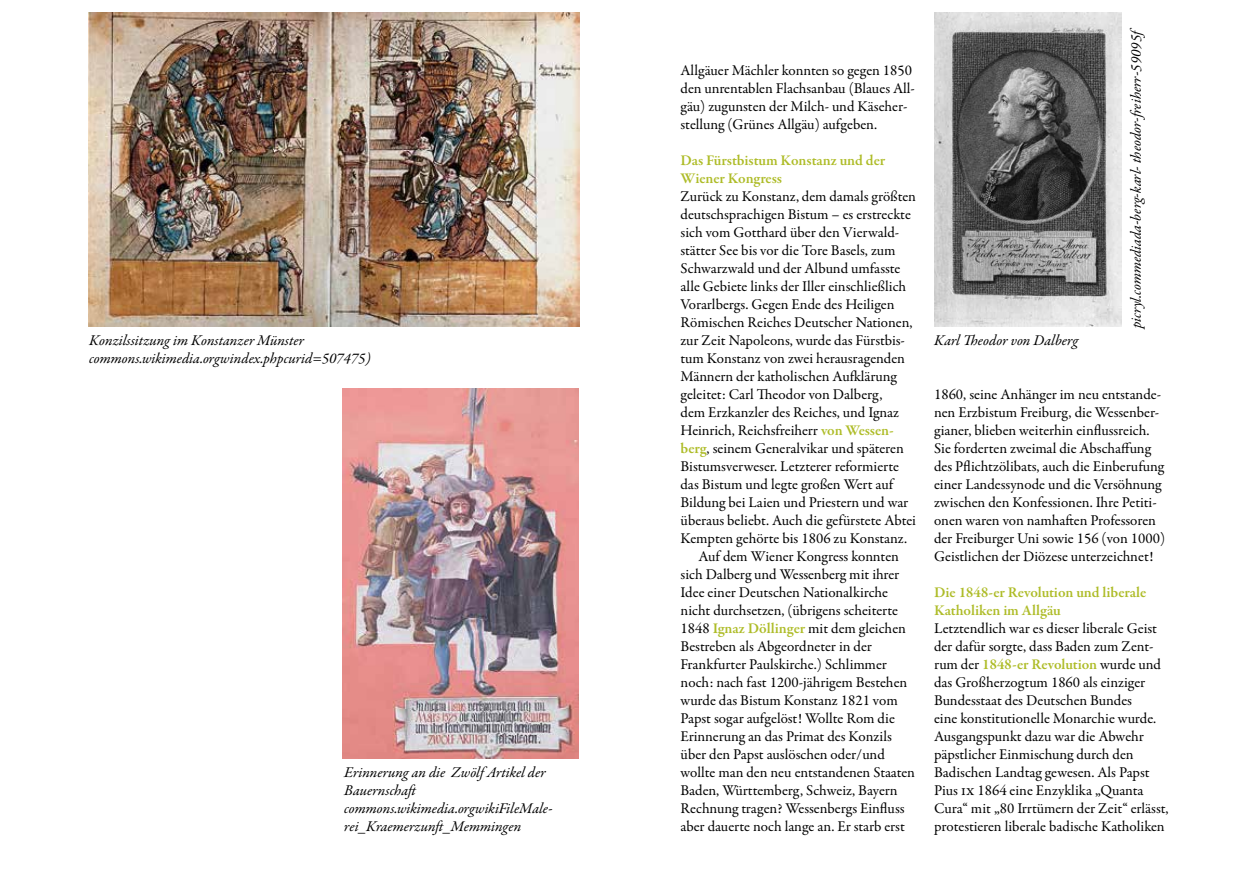
<style>
.page{position:relative;width:1259px;height:893px;background:#fff}
.page>*{position:absolute;margin:0;border:0;box-sizing:border-box;transform-origin:0 0}
.t1{font:15px/18px "Garamond Premr Pro";color:#000}
.t2{font:italic 15px/18px "Garamond Premr Pro";letter-spacing:-.005em;color:#000}
.t3{font:600 15px/18px "Garamond Premr Pro";color:#aebc28}
.s1{font-weight:600;color:#aebc28}
</style>
<div class="page">
<img style="left:343px;top:389px;width:235px;height:370px">
<img style="left:934px;top:13px;width:187px;height:313px">
<img style="left:89px;top:13px;width:490px;height:314px">
<p class="t2" style="left:89px;top:332px;width:283px">Konzilssitzung im Konstanzer Münster commons.wikimedia.orgwindex.phpcurid=507475)</p>
<p class="t2" style="left:344px;top:764px;width:210px">Erinnerung an die Zwölf Artikel der<br>Bauernschaft commons.wikimedia.orgwikiFileMale&shy;rei_Kraemerzunft_Memmingen</p>
<p class="t1" style="left:680px;top:61px;width:236px">Allgäuer Mächler konnten so gegen 1850 den unrentablen Flachsanbau (Blaues All&shy;gäu) zugunsten der Milch- und Käseher&shy;stellung (Grünes Allgäu) aufgeben.</p>
<p class="t3" style="left:680px;top:151px;width:206px">Das Fürstbistum Konstanz und der<br>Wiener Kongress</p>
<p class="t1" style="left:680px;top:187px;width:237px">Zurück zu Konstanz, dem damals größten</p>
<p class="t1" style="left:680px;top:205px;width:232px">deutschsprachigen Bistum – es erstreckte</p>
<p class="t1" style="left:680px;top:223px;width:220px">sich vom Gotthard über den Vierwald-</p>
<p class="t1" style="left:680px;top:241px;width:216px">stätter See bis vor die Tore Basels, zum</p>
<p class="t1" style="left:680px;top:259px;width:221px">Schwarzwald und der Albund umfasste</p>
<p class="t1" style="left:680px;top:277px;width:227px">alle Gebiete links der Iller einschließlich</p>
<p class="t1" style="left:680px;top:295px;width:215px">Vorarlbergs. Gegen Ende des Heiligen</p>
<p class="t1" style="left:680px;top:313px;width:233px">Römischen Reiches Deutscher Nationen,</p>
<p class="t1" style="left:680px;top:331px;width:226px">zur Zeit Napoleons, wurde das Fürstbis-</p>
<p class="t1" style="left:680px;top:349px;width:226px">tum Konstanz von zwei herausragenden</p>
<p class="t1" style="left:680px;top:367px;width:218px">Männern der katholischen Aufklärung</p>
<p class="t1" style="left:680px;top:385px;width:203px">geleitet: Carl Theodor von Dalberg,</p>
<p class="t1" style="left:680px;top:403px;width:220px">dem Erzkanzler des Reiches, und Ignaz</p>
<p class="t1" style="left:680px;top:421px;width:215px">Heinrich, Reichsfreiherr <span class="s1">von Wessen-</span></p>
<p class="t1" style="left:680px;top:439px;width:225px"><span class="s1">berg</span>, seinem Generalvikar und späteren</p>
<p class="t1" style="left:680px;top:457px;width:220px">Bistumsverweser. Letzterer reformierte</p>
<p class="t1" style="left:680px;top:475px;width:214px">das Bistum und legte großen Wert auf</p>
<p class="t1" style="left:680px;top:493px;width:229px">Bildung bei Laien und Priestern und war</p>
<p class="t1" style="left:680px;top:511px;width:237px">überaus beliebt. Auch die gefürstete Abtei</p>
<p class="t1" style="left:680px;top:529px;width:228px">Kempten gehörte bis 1806 zu Konstanz.</p>
<p class="t1" style="left:698px;top:547px;width:202px">Auf dem Wiener Kongress konnten</p>
<p class="t1" style="left:680px;top:565px;width:220px">sich Dalberg und Wessenberg mit ihrer</p>
<p class="t1" style="left:680px;top:583px;width:209px">Idee einer Deutschen Nationalkirche</p>
<p class="t1" style="left:680px;top:601px;width:219px">nicht durchsetzen, (übrigens scheiterte</p>
<p class="t1" style="left:680px;top:619px;width:227px">1848 <span class="s1">Ignaz Döllinger</span> mit dem gleichen</p>
<p class="t1" style="left:680px;top:637px;width:193px">Bestreben als Abgeordneter in der</p>
<p class="t1" style="left:680px;top:655px;width:208px">Frankfurter Paulskirche.) Schlimmer</p>
<p class="t1" style="left:680px;top:673px;width:228px">noch: nach fast 1200-jährigem Bestehen</p>
<p class="t1" style="left:680px;top:691px;width:219px">wurde das Bistum Konstanz 1821 vom</p>
<p class="t1" style="left:680px;top:709px;width:216px">Papst sogar aufgelöst! Wollte Rom die</p>
<p class="t1" style="left:680px;top:727px;width:213px">Erinnerung an das Primat des Konzils</p>
<p class="t1" style="left:680px;top:745px;width:206px">über den Papst auslöschen oder/und</p>
<p class="t1" style="left:680px;top:763px;width:236px">wollte man den neu entstandenen Staaten</p>
<p class="t1" style="left:680px;top:781px;width:218px">Baden, Württemberg, Schweiz, Bayern</p>
<p class="t1" style="left:680px;top:799px;width:225px">Rechnung tragen? Wessenbergs Einfluss</p>
<p class="t1" style="left:680px;top:817px;width:226px">aber dauerte noch lange an. Er starb erst</p>
<p class="t2" style="left:934px;top:332px;width:146px">Karl Theodor von Dalberg</p>
<p class="t2" style="left:1128px;top:328px;width:305px;rotate:-90deg">picryl.commediada-berg-karl- theodor-freiherr-59095f</p>
<p class="t1" style="left:934px;top:385px;width:233px">1860, seine Anhänger im neu entstande&shy;nen Erzbistum Freiburg, die Wessenber&shy;gianer, blieben weiterhin einflussreich.<br>Sie forderten zweimal die Abschaffung des Pflichtzölibats, auch die Einberufung einer Landessynode und die Versöhnung zwischen den Konfessionen. Ihre Petiti&shy;onen waren von namhaften Professoren der Freiburger Uni sowie 156 (von 1000)<br>Geistlichen der Diözese unterzeichnet!</p>
<p class="t3" style="left:934px;top:583px;width:214px">Die 1848-er Revolution und liberale<br>Katholiken im Allgäu</p>
<p class="t1" style="left:934px;top:619px;width:236px">Letztendlich war es dieser liberale Geist der dafür sorgte, dass Baden zum Zent&shy;rum der <span class="s1">1848-er Revolution</span> wurde und das Großherzogtum 1860 als einziger Bundesstaat des Deutschen Bundes<br>eine konstitutionelle Monarchie wurde.<br>Ausgangspunkt dazu war die Abwehr päpstlicher Einmischung durch den Badischen Landtag gewesen. Als Papst Pius IX 1864 eine Enzyklika „Quanta Cura“ mit „80 Irrtümern der Zeit“ erlässt, protestieren liberale badische Katholiken</p>
</div>
